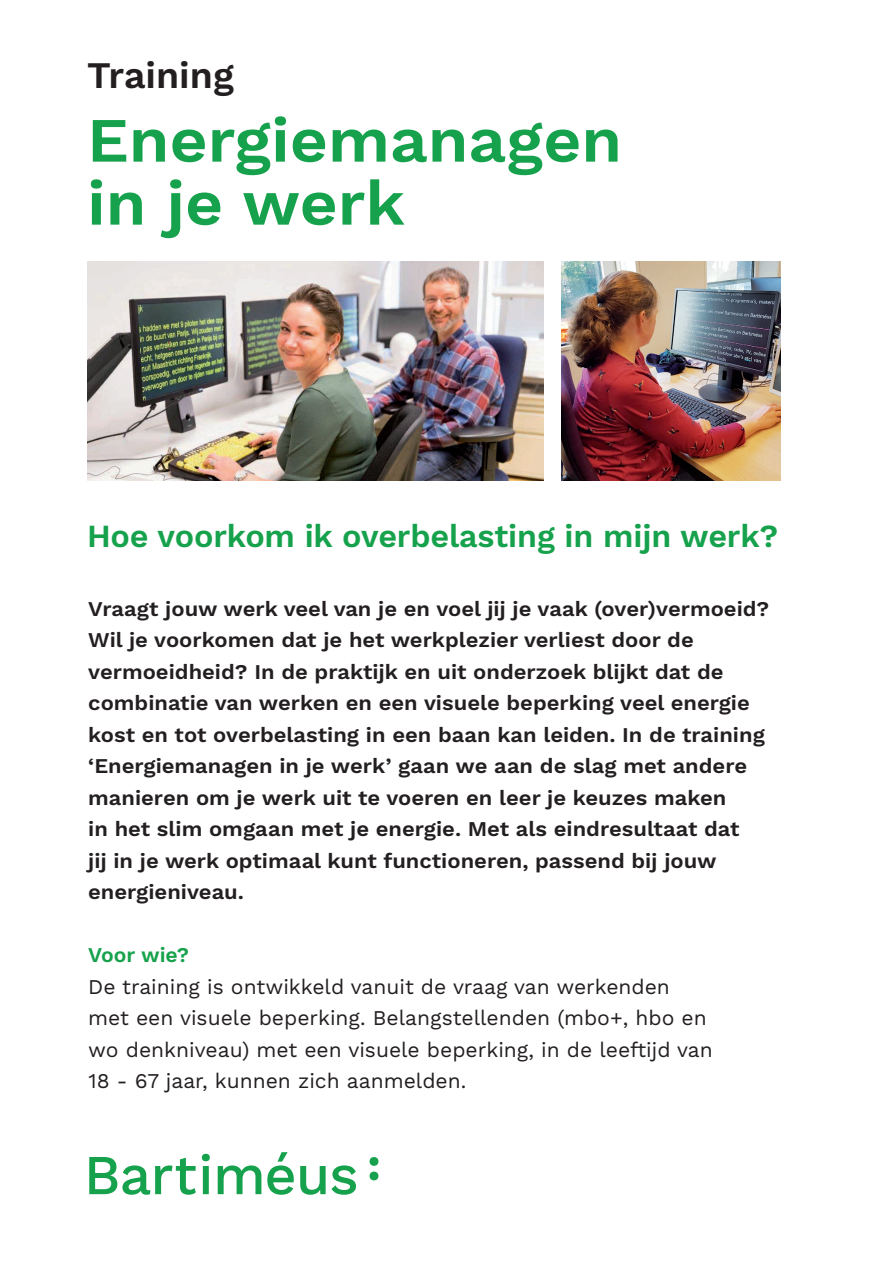
<style>
.page{position:relative;width:893px;height:1263px;background:#fff}
.page>*{position:absolute;margin:0;border:0;box-sizing:border-box;transform-origin:0 0}
.t1{font:600 63px "Work Sans";color:#16a24c;scale:1.04 1}
.t2{font:600 37.5px "Work Sans";color:#231f20}
.t3{font:600 32.25px "Work Sans";letter-spacing:-.005em;color:#16a24c}
.t4{font:600 21px/31.5px "Work Sans";color:#231f20;scale:1.04 1}
.t5{font:21px/31.5px "Work Sans";color:#231f20}
.t6{font:600 21px "Work Sans";color:#16a24c}
</style>
<div class="page">
<svg style="left:370px;top:1157px;width:8px;height:23px"></svg>
<svg style="left:89px;top:1157px;width:107px;height:38px"></svg>
<svg style="left:202px;top:1154px;width:8px;height:40px"></svg>
<svg style="left:218px;top:1165px;width:43px;height:29px"></svg>
<svg style="left:267px;top:1152px;width:27px;height:43px"></svg>
<svg style="left:300px;top:1165px;width:56px;height:30px"></svg>
<img style="left:562px;top:261px;width:219px;height:219px">
<img style="left:87px;top:261px;width:457px;height:219px">
<p class="t2" style="left:87px;top:53px;width:148px">Training</p>
<p class="t1" style="left:87px;top:103px;width:516px">Energiemanagen</p>
<p class="t1" style="left:87px;top:166px;width:307px">in je werk</p>
<p class="t3" style="left:87px;top:517px;width:693px">Hoe voorkom ik overbelasting in mijn werk?</p>
<p class="t4" style="left:88px;top:594px;width:656px">Vraagt jouw werk veel van je en voel jij je vaak (over)vermoeid?<br>Wil je voorkomen dat je het werkplezier verliest door de vermoeidheid? In de praktijk en uit onderzoek blijkt dat de combinatie van werken en een visuele beperking veel energie kost en tot overbelasting in een baan kan leiden. In de training ‘Energiemanagen in je werk’ gaan we aan de slag met andere manieren om je werk uit te voeren en leer je keuzes maken<br>in het slim omgaan met je energie. Met als eindresultaat dat<br>jij in je werk optimaal kunt functioneren, passend bij jouw energieniveau.</p>
<p class="t6" style="left:88px;top:943px;width:102px">Voor wie?</p>
<p class="t5" style="left:88px;top:972px;width:626px">De training is ontwikkeld vanuit de vraag van werkenden met een visuele beperking. Belangstellenden (mbo+, hbo en wo denkniveau) met een visuele beperking, in de leeftijd van 18 - 67 jaar, kunnen zich aanmelden.</p>
</div>
